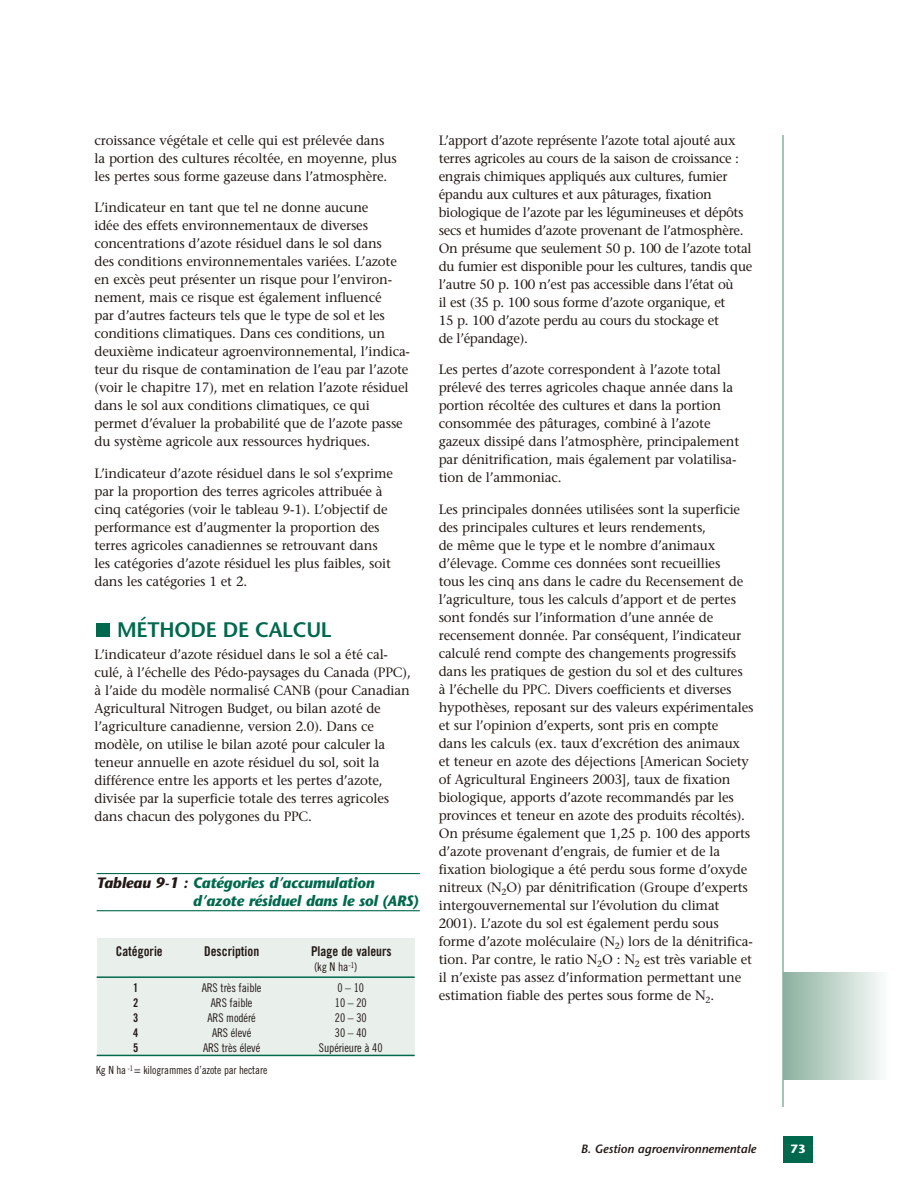
<style>
.page{position:relative;width:918px;height:1188px;background:#fff}
.page>*{position:absolute;margin:0;border:0;box-sizing:border-box;transform-origin:0 0}
.t1{font:600 21px "Stone Sans";letter-spacing:-.01em;color:#00694d}
.t2{font:italic 700 15px/18px "Stone Sans";letter-spacing:-.015em;color:#00694d}
.t3{font:13.5px/18px "Stone Serif";letter-spacing:-.01em;color:#231916}
.t4{font:13.5px "Trade Gothic Bold Cond Twenty";color:#231916}
.t5{font:12px "Trade Gothic Cond Eighteen";letter-spacing:-.01em;color:#231916}
.t6{font:italic 600 12px "Stone Sans";color:#231916}
.t7{font:12px "Trade Gothic Bold Cond Twenty";color:#231916}
.t8{font:700 12px "Stone Sans";color:#fff}
.t9{font:11.25px "Trade Gothic Cond Eighteen";letter-spacing:-.01em;color:#231916}
.s1{color:#231916}
</style>
<div class="page">
<hr style="left:784px;top:972px;width:3px;height:108px;background:#8db2a1">
<hr style="left:787px;top:972px;width:2px;height:108px;background:#90b4a2">
<hr style="left:789px;top:972px;width:2px;height:108px;background:#92b5a4">
<hr style="left:791px;top:972px;width:2px;height:108px;background:#94b7a6">
<hr style="left:793px;top:972px;width:2px;height:108px;background:#95b8a7">
<hr style="left:795px;top:972px;width:2px;height:108px;background:#98baa9">
<hr style="left:797px;top:972px;width:2px;height:108px;background:#9abbab">
<hr style="left:799px;top:972px;width:2px;height:108px;background:#9dbdad">
<hr style="left:801px;top:972px;width:2px;height:108px;background:#9ebdae">
<hr style="left:803px;top:972px;width:2px;height:108px;background:#a1bfb1">
<hr style="left:805px;top:972px;width:2px;height:108px;background:#a3c1b2">
<hr style="left:807px;top:972px;width:2px;height:108px;background:#a6c3b4">
<hr style="left:809px;top:972px;width:2px;height:108px;background:#a6c3b5">
<hr style="left:811px;top:972px;width:2px;height:108px;background:#a9c5b7">
<hr style="left:813px;top:972px;width:2px;height:108px;background:#abc6b9">
<hr style="left:815px;top:972px;width:2px;height:108px;background:#aec8bb">
<hr style="left:817px;top:972px;width:2px;height:108px;background:#afc9bc">
<hr style="left:819px;top:972px;width:2px;height:108px;background:#b2cbbe">
<hr style="left:821px;top:972px;width:2px;height:108px;background:#b4ccc0">
<hr style="left:823px;top:972px;width:2px;height:108px;background:#b7cec2">
<hr style="left:825px;top:972px;width:2px;height:108px;background:#b8cfc4">
<hr style="left:827px;top:972px;width:2px;height:108px;background:#bad0c5">
<hr style="left:829px;top:972px;width:2px;height:108px;background:#bdd3c8">
<hr style="left:831px;top:972px;width:2px;height:108px;background:#bfd4ca">
<hr style="left:833px;top:972px;width:2px;height:108px;background:#c0d5ca">
<hr style="left:835px;top:972px;width:2px;height:108px;background:#c3d6cd">
<hr style="left:837px;top:972px;width:2px;height:108px;background:#c6d8cf">
<hr style="left:839px;top:972px;width:2px;height:108px;background:#c8dad1">
<hr style="left:841px;top:972px;width:2px;height:108px;background:#c9dbd2">
<hr style="left:843px;top:972px;width:2px;height:108px;background:#cbdcd4">
<hr style="left:845px;top:972px;width:2px;height:108px;background:#ceded6">
<hr style="left:847px;top:972px;width:2px;height:108px;background:#d1e0d8">
<hr style="left:849px;top:972px;width:2px;height:108px;background:#d2e1da">
<hr style="left:851px;top:972px;width:2px;height:108px;background:#d4e2db">
<hr style="left:853px;top:972px;width:2px;height:108px;background:#d7e4de">
<hr style="left:855px;top:972px;width:2px;height:108px;background:#d9e6df">
<hr style="left:857px;top:972px;width:2px;height:108px;background:#dbe7e0">
<hr style="left:859px;top:972px;width:2px;height:108px;background:#dee9e3">
<hr style="left:861px;top:972px;width:2px;height:108px;background:#e0eae5">
<hr style="left:863px;top:972px;width:2px;height:108px;background:#e2ebe7">
<hr style="left:865px;top:972px;width:2px;height:108px;background:#e3ece8">
<hr style="left:867px;top:972px;width:2px;height:108px;background:#e6eeea">
<hr style="left:869px;top:972px;width:2px;height:108px;background:#e9f0ec">
<hr style="left:871px;top:972px;width:2px;height:108px;background:#ebf2ee">
<hr style="left:873px;top:972px;width:2px;height:108px;background:#ecf2ef">
<hr style="left:875px;top:972px;width:2px;height:108px;background:#eff4f2">
<hr style="left:877px;top:972px;width:2px;height:108px;background:#f1f6f3">
<hr style="left:879px;top:972px;width:3px;height:108px;background:#f4f8f6">
<hr style="left:882px;top:972px;width:2px;height:108px;background:#f6f9f8">
<hr style="left:884px;top:972px;width:2px;height:108px;background:#f9fbfa">
<hr style="left:886px;top:972px;width:2px;height:108px;background:#fbfdfc">
<hr style="left:782px;top:135px;width:2px;height:972px;background:#89b09d">
<div style="left:783px;top:1136px;width:30px;height:27px;background:#00694d"></div>
<div style="left:96px;top:623px;width:14px;height:14px;background:#00694d"></div>
<div style="left:97px;top:938px;width:318px;height:118px;background:#e9f0ec"></div>
<hr style="left:97px;top:976px;width:318px;height:2px;background:#00694d">
<hr style="left:97px;top:1055px;width:318px;height:1px;background:#00694d">
<hr style="left:97px;top:873px;width:323px;height:1px;background:#00694d">
<hr style="left:97px;top:910px;width:323px;height:1px;background:#00694d">
<p class="t3" style="left:94px;top:133px;width:304px">croissance végétale et celle qui est prélevée dans la portion des cultures récoltée, en moyenne, plus les pertes sous forme gazeuse dans l’atmosphère.</p>
<p class="t3" style="left:94px;top:200px;width:317px">L’indicateur en tant que tel ne donne aucune<br>idée des effets environnementaux de diverses concentrations d’azote résiduel dans le sol dans<br>des conditions environnementales variées. L’azote en excès peut présenter un risque pour l’environ&shy;nement, mais ce risque est également influencé<br>par d’autres facteurs tels que le type de sol et les conditions climatiques. Dans ces conditions, un deuxième indicateur agroenvironnemental, l’indica&shy;teur du risque de contamination de l’eau par l’azote (voir le chapitre 17), met en relation l’azote résiduel dans le sol aux conditions climatiques, ce qui permet d’évaluer la probabilité que de l’azote passe du système agricole aux ressources hydriques.</p>
<p class="t3" style="left:94px;top:466px;width:300px">L’indicateur d’azote résiduel dans le sol s’exprime par la proportion des terres agricoles attribuée à cinq catégories (voir le tableau 9-1). L’objectif de performance est d’augmenter la proportion des terres agricoles canadiennes se retrouvant dans les catégories d’azote résiduel les plus faibles, soit dans les catégories 1 et 2.</p>
<h1 class="t1" style="left:117px;top:621px;width:216px">MÉTHODE DE CALCUL</h1>
<p class="t3" style="left:94px;top:647px;width:318px">L’indicateur d’azote résiduel dans le sol a été cal&shy;culé, à l’échelle des Pédo-paysages du Canada (PPC), à l’aide du modèle normalisé CANB (pour Canadian Agricultural Nitrogen Budget, ou bilan azoté de l’agriculture canadienne, version 2.0). Dans ce modèle, on utilise le bilan azoté pour calculer la teneur annuelle en azote résiduel du sol, soit la différence entre les apports et les pertes d’azote, divisée par la superficie totale des terres agricoles dans chacun des polygones du PPC.</p>
<p class="t2" style="left:193px;top:875px;width:227px;text-indent:-96px"><span class="s1">Tableau 9-1 :</span> Catégories d’accumulation d’azote résiduel dans le sol (ARS)</p>
<p class="t4" style="left:116px;top:946px;width:48px">Catégorie</p>
<p class="t4" style="left:204px;top:946px;width:57px">Description</p>
<p class="t4" style="left:311px;top:946px;width:82px">Plage de valeurs</p>
<p class="t5" style="left:314px;top:962px;width:45px">(kg N ha<sup>-1</sup>)</p>
<p class="t7" style="left:133px;top:983px;width:7px">1</p>
<p class="t5" style="left:202px;top:983px;width:61px">ARS très faible</p>
<p class="t5" style="left:337px;top:983px;width:28px">0 – 10</p>
<p class="t7" style="left:133px;top:998px;width:7px">2</p>
<p class="t5" style="left:211px;top:998px;width:43px">ARS faible</p>
<p class="t5" style="left:335px;top:998px;width:33px">10 – 20</p>
<p class="t7" style="left:133px;top:1013px;width:7px">3</p>
<p class="t5" style="left:208px;top:1013px;width:50px">ARS modéré</p>
<p class="t5" style="left:335px;top:1013px;width:33px">20 – 30</p>
<p class="t7" style="left:133px;top:1028px;width:7px">4</p>
<p class="t5" style="left:212px;top:1028px;width:41px">ARS élevé</p>
<p class="t5" style="left:335px;top:1028px;width:33px">30 – 40</p>
<p class="t7" style="left:133px;top:1043px;width:7px">5</p>
<p class="t5" style="left:203px;top:1043px;width:59px">ARS très élevé</p>
<p class="t5" style="left:319px;top:1043px;width:65px">Supérieure à 40</p>
<p class="t9" style="left:96px;top:1066px;width:173px">Kg N ha <sup>-1</sup> = kilogrammes d’azote par hectare</p>
<p class="t3" style="left:439px;top:133px;width:315px">L’apport d’azote représente l’azote total ajouté aux terres agricoles au cours de la saison de croissance : engrais chimiques appliqués aux cultures, fumier épandu aux cultures et aux pâturages, fixation biologique de l’azote par les légumineuses et dépôts secs et humides d’azote provenant de l’atmosphère.<br>On présume que seulement 50 p. 100 de l’azote total du fumier est disponible pour les cultures, tandis que l’autre 50 p. 100 n’est pas accessible dans l’état où<br>il est (35 p. 100 sous forme d’azote organique, et<br>15 p. 100 d’azote perdu au cours du stockage et<br>de l’épandage).</p>
<p class="t3" style="left:439px;top:362px;width:302px">Les pertes d’azote correspondent à l’azote total prélevé des terres agricoles chaque année dans la portion récoltée des cultures et dans la portion consommée des pâturages, combiné à l’azote gazeux dissipé dans l’atmosphère, principalement par dénitrification, mais également par volatilisa&shy;tion de l’ammoniac.</p>
<p class="t3" style="left:439px;top:502px;width:316px">Les principales données utilisées sont la superficie des principales cultures et leurs rendements,<br>de même que le type et le nombre d’animaux d’élevage. Comme ces données sont recueillies<br>tous les cinq ans dans le cadre du Recensement de l’agriculture, tous les calculs d’apport et de pertes sont fondés sur l’information d’une année de recensement donnée. Par conséquent, l’indicateur calculé rend compte des changements progressifs dans les pratiques de gestion du sol et des cultures<br>à l’échelle du PPC. Divers coefficients et diverses hypothèses, reposant sur des valeurs expérimentales et sur l’opinion d’experts, sont pris en compte<br>dans les calculs (ex. taux d’excrétion des animaux et teneur en azote des déjections [American Society of Agricultural Engineers 2003], taux de fixation biologique, apports d’azote recommandés par les provinces et teneur en azote des produits récoltés).<br>On présume également que 1,25 p. 100 des apports d’azote provenant d’engrais, de fumier et de la fixation biologique a été perdu sous forme d’oxyde nitreux (N<sub>2</sub>O) par dénitrification (Groupe d’experts intergouvernemental sur l’évolution du climat 2001). L’azote du sol est également perdu sous forme d’azote moléculaire (N<sub>2</sub>) lors de la dénitrifica&shy;tion. Par contre, le ratio N<sub>2</sub>O : N<sub>2</sub> est très variable et il n’existe pas assez d’information permettant une estimation fiable des pertes sous forme de N<sub>2</sub>.</p>
<p class="t6" style="left:581px;top:1144px;width:177px">B. Gestion agroenvironnementale</p>
<p class="t8" style="left:790px;top:1144px;width:17px">73</p>
</div>
